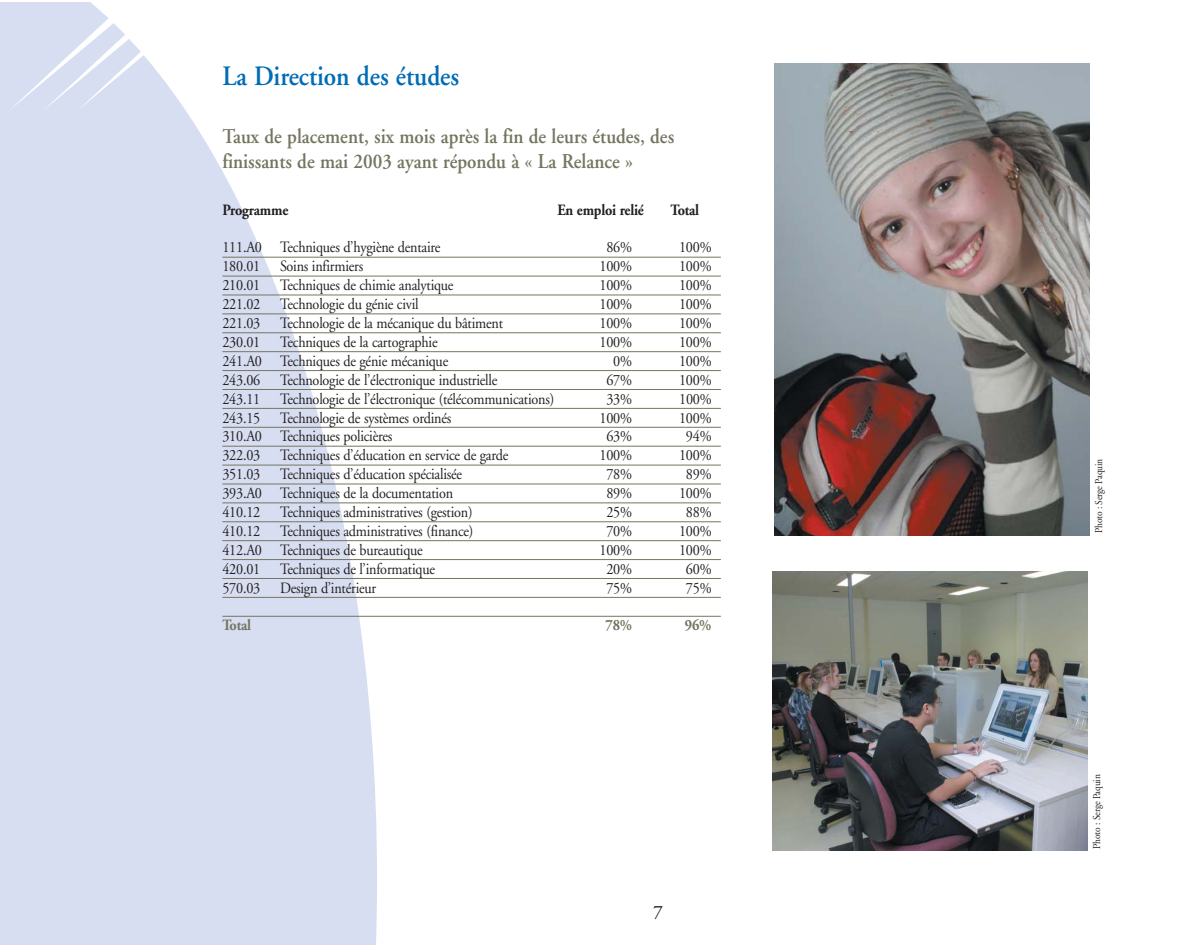
<style>
.page{position:relative;width:1182px;height:945px;background:#fff}
.page>*{position:absolute;margin:0;border:0;box-sizing:border-box;transform-origin:0 0}
.t1{font:600 28px "Adobe Garamond";color:#006cb6;scale:.9 1}
.t2{font:600 21px/25.2px "Adobe Garamond";color:#757561;scale:.9 1}
.t3{font:21px "Adobe Garamond Exp";color:#231f20}
.t4{font:15.75px "Adobe Garamond";letter-spacing:-.015em;color:#231f20;scale:.9 1}
.t5{font:700 15.75px "Adobe Garamond";letter-spacing:-.015em;color:#231f20;scale:.9 1}
.t6{font:700 15.75px "Adobe Garamond";letter-spacing:-.015em;color:#757561;scale:.9 1}
.t7{font:10.5px "Adobe Garamond";letter-spacing:-.015em;color:#231f20;scale:.9 1}
</style>
<div class="page">
<svg style="left:0;top:3px;width:377px;height:942px;fill:#d8def1"></svg>
<svg style="left:8px;top:3px;width:206px;height:108px"></svg>
<hr style="left:222px;top:257px;width:498px;height:1px;background:#757561">
<hr style="left:222px;top:276px;width:498px;height:1px;background:#757561">
<hr style="left:222px;top:295px;width:498px;height:1px;background:#757561">
<hr style="left:222px;top:313px;width:498px;height:1px;background:#757561">
<hr style="left:222px;top:332px;width:498px;height:1px;background:#757561">
<hr style="left:222px;top:351px;width:498px;height:1px;background:#757561">
<hr style="left:222px;top:370px;width:498px;height:1px;background:#757561">
<hr style="left:222px;top:389px;width:498px;height:1px;background:#757561">
<hr style="left:222px;top:408px;width:498px;height:1px;background:#757561">
<hr style="left:222px;top:427px;width:498px;height:1px;background:#757561">
<hr style="left:222px;top:446px;width:498px;height:1px;background:#757561">
<hr style="left:222px;top:465px;width:498px;height:1px;background:#757561">
<hr style="left:222px;top:484px;width:498px;height:1px;background:#757561">
<hr style="left:222px;top:502px;width:498px;height:1px;background:#757561">
<hr style="left:222px;top:521px;width:498px;height:1px;background:#757561">
<hr style="left:222px;top:540px;width:498px;height:1px;background:#757561">
<hr style="left:222px;top:559px;width:498px;height:1px;background:#757561">
<hr style="left:222px;top:578px;width:498px;height:1px;background:#757561">
<hr style="left:222px;top:597px;width:498px;height:1px;background:#757561">
<hr style="left:222px;top:616px;width:498px;height:1px;background:#757561">
<img style="left:774px;top:63px;width:315px;height:473px">
<img style="left:772px;top:572px;width:315px;height:278px">
<h1 class="t1" style="left:222px;top:65px;width:265px">La Direction des études</h1>
<h2 class="t2" style="left:222px;top:126px;width:503px">Taux de placement, six mois après la fin de leurs études, des finissants de mai 2003 ayant répondu à « La Relance »</h2>
<p class="t5" style="left:222px;top:203px;width:75px">Programme</p>
<p class="t5" style="left:557px;top:203px;width:97px">En emploi relié</p>
<p class="t5" style="left:670px;top:203px;width:33px">Total</p>
<p class="t4" style="left:222px;top:241px;width:244px">111.A0 Techniques d’hygiène dentaire</p>
<p class="t4" style="left:606px;top:241px;width:30px">86%</p>
<p class="t4" style="left:679px;top:241px;width:38px">100%</p>
<p class="t4" style="left:222px;top:260px;width:44px">180.01</p>
<p class="t4" style="left:280px;top:260px;width:94px">Soins infirmiers</p>
<p class="t4" style="left:599px;top:260px;width:38px">100%</p>
<p class="t4" style="left:679px;top:260px;width:38px">100%</p>
<p class="t4" style="left:222px;top:279px;width:44px">210.01</p>
<p class="t4" style="left:280px;top:279px;width:194px">Techniques de chimie analytique</p>
<p class="t4" style="left:599px;top:279px;width:38px">100%</p>
<p class="t4" style="left:679px;top:279px;width:38px">100%</p>
<p class="t4" style="left:222px;top:298px;width:44px">221.02</p>
<p class="t4" style="left:280px;top:298px;width:155px">Technologie du génie civil</p>
<p class="t4" style="left:599px;top:298px;width:38px">100%</p>
<p class="t4" style="left:679px;top:298px;width:38px">100%</p>
<p class="t4" style="left:222px;top:317px;width:44px">221.03</p>
<p class="t4" style="left:280px;top:317px;width:249px">Technologie de la mécanique du bâtiment</p>
<p class="t4" style="left:599px;top:317px;width:38px">100%</p>
<p class="t4" style="left:679px;top:317px;width:38px">100%</p>
<p class="t4" style="left:222px;top:336px;width:44px">230.01</p>
<p class="t4" style="left:280px;top:336px;width:177px">Techniques de la cartographie</p>
<p class="t4" style="left:599px;top:336px;width:38px">100%</p>
<p class="t4" style="left:679px;top:336px;width:38px">100%</p>
<p class="t4" style="left:222px;top:355px;width:252px">241.A0 Techniques de génie mécanique</p>
<p class="t4" style="left:613px;top:355px;width:22px">0%</p>
<p class="t4" style="left:679px;top:355px;width:38px">100%</p>
<p class="t4" style="left:222px;top:373px;width:44px">243.06</p>
<p class="t4" style="left:280px;top:373px;width:243px">Technologie de l’électronique industrielle</p>
<p class="t4" style="left:606px;top:373px;width:30px">67%</p>
<p class="t4" style="left:679px;top:373px;width:38px">100%</p>
<p class="t4" style="left:222px;top:392px;width:44px">243.11</p>
<p class="t4" style="left:280px;top:392px;width:306px">Technologie de l’électronique (télécommunications)</p>
<p class="t4" style="left:606px;top:392px;width:30px">33%</p>
<p class="t4" style="left:679px;top:392px;width:38px">100%</p>
<p class="t4" style="left:222px;top:411px;width:44px">243.15</p>
<p class="t4" style="left:280px;top:411px;width:192px">Technologie de systèmes ordinés</p>
<p class="t4" style="left:599px;top:411px;width:38px">100%</p>
<p class="t4" style="left:679px;top:411px;width:38px">100%</p>
<p class="t4" style="left:222px;top:430px;width:190px">310.A0 Techniques policières</p>
<p class="t4" style="left:606px;top:430px;width:30px">63%</p>
<p class="t4" style="left:686px;top:430px;width:30px">94%</p>
<p class="t4" style="left:222px;top:449px;width:44px">322.03</p>
<p class="t4" style="left:280px;top:449px;width:255px">Techniques d’éducation en service de garde</p>
<p class="t4" style="left:599px;top:449px;width:38px">100%</p>
<p class="t4" style="left:679px;top:449px;width:38px">100%</p>
<p class="t4" style="left:222px;top:468px;width:44px">351.03</p>
<p class="t4" style="left:280px;top:468px;width:204px">Techniques d’éducation spécialisée</p>
<p class="t4" style="left:606px;top:468px;width:30px">78%</p>
<p class="t4" style="left:686px;top:468px;width:30px">89%</p>
<p class="t4" style="left:222px;top:487px;width:258px">393.A0 Techniques de la documentation</p>
<p class="t4" style="left:606px;top:487px;width:30px">89%</p>
<p class="t4" style="left:679px;top:487px;width:38px">100%</p>
<p class="t4" style="left:222px;top:506px;width:44px">410.12</p>
<p class="t4" style="left:280px;top:506px;width:215px">Techniques administratives (gestion)</p>
<p class="t4" style="left:606px;top:506px;width:30px">25%</p>
<p class="t4" style="left:686px;top:506px;width:30px">88%</p>
<p class="t4" style="left:222px;top:525px;width:44px">410.12</p>
<p class="t4" style="left:280px;top:525px;width:216px">Techniques administratives (finance)</p>
<p class="t4" style="left:606px;top:525px;width:30px">70%</p>
<p class="t4" style="left:679px;top:525px;width:38px">100%</p>
<p class="t4" style="left:222px;top:544px;width:224px">412.A0 Techniques de bureautique</p>
<p class="t4" style="left:599px;top:544px;width:38px">100%</p>
<p class="t4" style="left:679px;top:544px;width:38px">100%</p>
<p class="t4" style="left:222px;top:562px;width:44px">420.01</p>
<p class="t4" style="left:280px;top:562px;width:174px">Techniques de l’informatique</p>
<p class="t4" style="left:606px;top:562px;width:30px">20%</p>
<p class="t4" style="left:686px;top:562px;width:30px">60%</p>
<p class="t4" style="left:222px;top:581px;width:44px">570.03</p>
<p class="t4" style="left:280px;top:581px;width:108px">Design d’intérieur</p>
<p class="t4" style="left:606px;top:581px;width:30px">75%</p>
<p class="t4" style="left:686px;top:581px;width:30px">75%</p>
<p class="t6" style="left:222px;top:619px;width:33px">Total</p>
<p class="t6" style="left:605px;top:619px;width:31px">78%</p>
<p class="t6" style="left:684px;top:619px;width:31px">96%</p>
<h2 class="t3" style="left:653px;top:900px;width:11px">7</h2>
<p class="t7" style="left:1094px;top:533px;width:84px;rotate:-90deg">Photo : Serge Paquin</p>
<p class="t7" style="left:1092px;top:849px;width:84px;rotate:-90deg">Photo : Serge Paquin</p>
</div>
